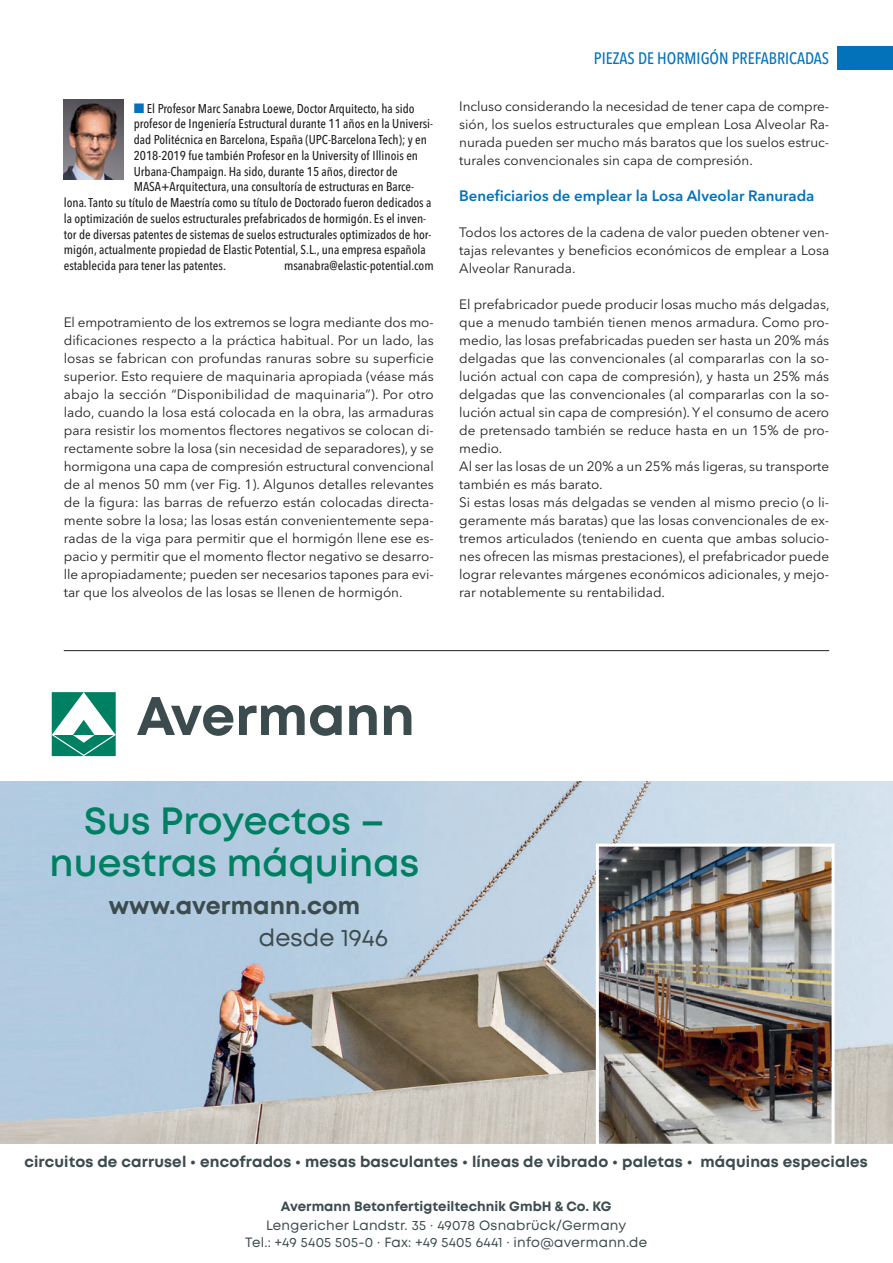
<style>
.page{position:relative;width:893px;height:1263px;background:#fff}
.page>*{position:absolute;margin:0;border:0;box-sizing:border-box;transform-origin:0 0}
.t1{font:600 37.95px/42.6px "Mont";color:#008062;text-align:center}
.t2{font:700 24px/32.1px "Mont";color:#3c4b4e}
.t3{font:500 16.5px "Avenir Next Condensed";color:#0372bb}
.t4{font:700 15.3px "Mont";letter-spacing:.005em;color:#3c4b4e}
.t5{font:600 15px "Avenir Next";color:#0372bb}
.t6{font:13.5px/18px "Avenir Next";color:#231f20;text-align:justify}
.t7{font:13.5px/19.4px "Mont";letter-spacing:.015em;color:#3c4b4e;text-align:center}
.t8{font:500 12.75px "Avenir Next Condensed";color:#231f20}
.s1{font-family:"European Pi Three";font-weight:400;color:#0372bb}
.s2{font-weight:400}
.s3{font-weight:700}
</style>
<div class="page">
<img style="left:0;top:781px;width:893px;height:363px">
<img style="left:600px;top:848px;width:231px;height:295px">
<div style="left:596px;top:844px;width:239px;height:303px;border:3px solid #fff"></div>
<svg style="left:52px;top:692px;width:64px;height:64px"></svg>
<svg style="left:137px;top:697px;width:274px;height:39px"></svg>
<img style="left:64px;top:100px;width:59px;height:79px">
<hr style="left:64px;top:650px;width:765px;height:1px;background:#231f20">
<div style="left:838px;top:47px;width:55px;height:23px;background:#0372bb"></div>
<p class="t8" style="left:134px;top:103px;width:282px"><span class="s1">-</span> El Profesor Marc Sanabra Loewe, Doctor Arquitecto, ha sido</p>
<p class="t8" style="left:134px;top:119px;width:301px">profesor de Ingeniería Estructural durante 11 años en la Universi-</p>
<p class="t8" style="left:134px;top:135px;width:295px">dad Politécnica en Barcelona, España (UPC-Barcelona Tech); y en</p>
<p class="t8" style="left:134px;top:150px;width:286px">2018-2019 fue también Profesor en la University of Illinois en</p>
<p class="t8" style="left:134px;top:166px;width:266px">Urbana-Champaign. Ha sido, durante 15 años, director de</p>
<p class="t8" style="left:134px;top:182px;width:282px">MASA+Arquitectura, una consultoría de estructuras en Barce-</p>
<p class="t8" style="left:64px;top:198px;width:369px">lona. Tanto su título de Maestría como su título de Doctorado fueron dedicados a</p>
<p class="t8" style="left:64px;top:213px;width:364px">la optimización de suelos estructurales prefabricados de hormigón. Es el inven-</p>
<p class="t8" style="left:64px;top:229px;width:369px">tor de diversas patentes de sistemas de suelos estructurales optimizados de hor-</p>
<p class="t8" style="left:64px;top:245px;width:364px">migón, actualmente propiedad de Elastic Potential, S.L., una empresa española</p>
<p class="t8" style="left:64px;top:261px;width:164px">establecida para tener las patentes.</p>
<p class="t8" style="left:284px;top:261px;width:151px">msanabra@elastic-potential.com</p>
<p class="t6" style="left:64px;top:314px;width:371px">El empotramiento de los extremos se logra mediante dos mo&shy;dificaciones respecto a la práctica habitual. Por un lado, las losas se fabrican con profundas ranuras sobre su superficie superior. Esto requiere de maquinaria apropiada (véase más abajo la sección “Disponibilidad de maquinaria”). Por otro lado, cuando la losa está colocada en la obra, las armaduras para resistir los momentos flectores negativos se colocan di&shy;rectamente sobre la losa (sin necesidad de separadores), y se hormigona una capa de compresión estructural convencional de al menos 50 mm (ver Fig. 1). Algunos detalles relevantes de la figura: las barras de refuerzo están colocadas directa&shy;mente sobre la losa; las losas están convenientemente sepa&shy;radas de la viga para permitir que el hormigón llene ese es&shy;pacio y permitir que el momento flector negativo se desarro&shy;lle apropiadamente; pueden ser necesarios tapones para evi&shy;tar que los alveolos de las losas se llenen de hormigón.</p>
<p class="t3" style="left:594px;top:51px;width:237px">PIEZAS DE HORMIGÓN PREFABRICADAS</p>
<p class="t6" style="left:459px;top:98px;width:371px">Incluso considerando la necesidad de tener capa de compre&shy;sión, los suelos estructurales que emplean Losa Alveolar Ra&shy;nurada pueden ser mucho más baratos que los suelos estruc&shy;turales convencionales sin capa de compresión.</p>
<p class="t5" style="left:459px;top:189px;width:357px">Beneficiarios de emplear la Losa Alveolar Ranurada</p>
<p class="t6" style="left:459px;top:224px;width:371px">Todos los actores de la cadena de valor pueden obtener ven&shy;tajas relevantes y beneficios económicos de emplear a Losa Alveolar Ranurada.</p>
<p class="t6" style="left:459px;top:296px;width:372px">El prefabricador puede producir losas mucho más delgadas, que a menudo también tienen menos armadura. Como pro&shy;medio, las losas prefabricadas pueden ser hasta un 20% más delgadas que las convencionales (al compararlas con la so&shy;lución actual con capa de compresión), y hasta un 25% más delgadas que las convencionales (al compararlas con la so&shy;lución actual sin capa de compresión). Y el consumo de acero de pretensado también se reduce hasta en un 15% de pro&shy;medio.</p>
<p class="t6" style="left:459px;top:458px;width:371px">Al ser las losas de un 20% a un 25% más ligeras, su transporte también es más barato.</p>
<p class="t6" style="left:459px;top:494px;width:371px">Si estas losas más delgadas se venden al mismo precio (o li&shy;geramente más baratas) que las losas convencionales de ex&shy;tremos articulados (teniendo en cuenta que ambas solucio&shy;nes ofrecen las mismas prestaciones), el prefabricador puede lograr relevantes márgenes económicos adicionales, y mejo&shy;rar notablemente su rentabilidad.</p>
<p class="t1" style="left:50px;top:802px;width:371px">Sus Proyectos – nuestras máquinas</p>
<p class="t2" style="left:259px;top:891px;width:131px;text-indent:-150px">www.avermann.com <span class="s2">desde 1946</span></p>
<p class="t4" style="left:24px;top:1155px;width:845px">circuitos de carrusel • encofrados • mesas basculantes • líneas de vibrado • paletas • máquinas especiales</p>
<p class="t7" style="left:266px;top:1197px;width:362px"><span class="s3">Avermann Betonfertigteiltechnik GmbH &amp; Co. KG<br></span>Lengericher Landstr. 35 · 49078 Osnabrück/Germany</p>
<p class="t7" style="left:245px;top:1234px;width:404px">Tel.: +49 5405 505-0 · Fax: +49 5405 6441 · info@avermann.de</p>
</div>
